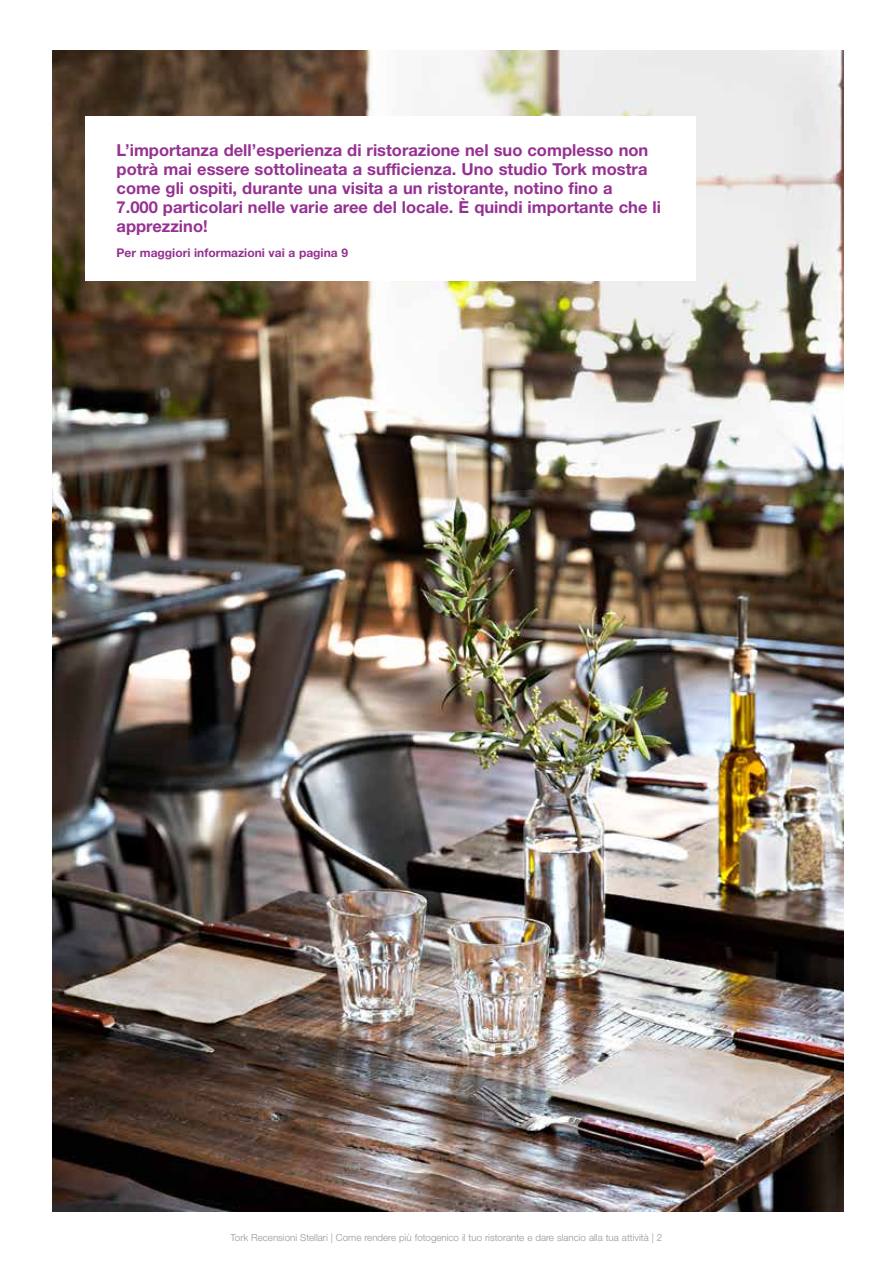
<style>
.page{position:relative;width:893px;height:1263px;background:#fff}
.page>*{position:absolute;margin:0;border:0;box-sizing:border-box;transform-origin:0 0}
.t1{font:700 16.5px/19px "Helvetica Neue LT Std";color:#953192}
.t2{font:700 12px "Helvetica Neue LT Std";color:#953192}
.t3{font:300 9.75px "Helvetica Neue LT Std";color:#939598}
</style>
<div class="page">
<img style="left:52px;top:50px;width:791px;height:1162px">
<div style="left:85px;top:117px;width:611px;height:164px;background:#fff"></div>
<p class="t1" style="left:117px;top:140px;width:546px">L’importanza dell’esperienza di ristorazione nel suo complesso non potrà mai essere sottolineata a sufficienza. Uno studio Tork mostra come gli ospiti, durante una visita a un ristorante, notino fino a<br>7.000 particolari nelle varie aree del locale. È quindi importante che li apprezzino!</p>
<p class="t2" style="left:117px;top:245px;width:233px">Per maggiori informazioni vai a pagina 9</p>
<p class="t3" style="left:231px;top:1231px;width:433px">Tork Recensioni Stellari | Come rendere più fotogenico il tuo ristorante e dare slancio alla tua attività | 2</p>
</div>
